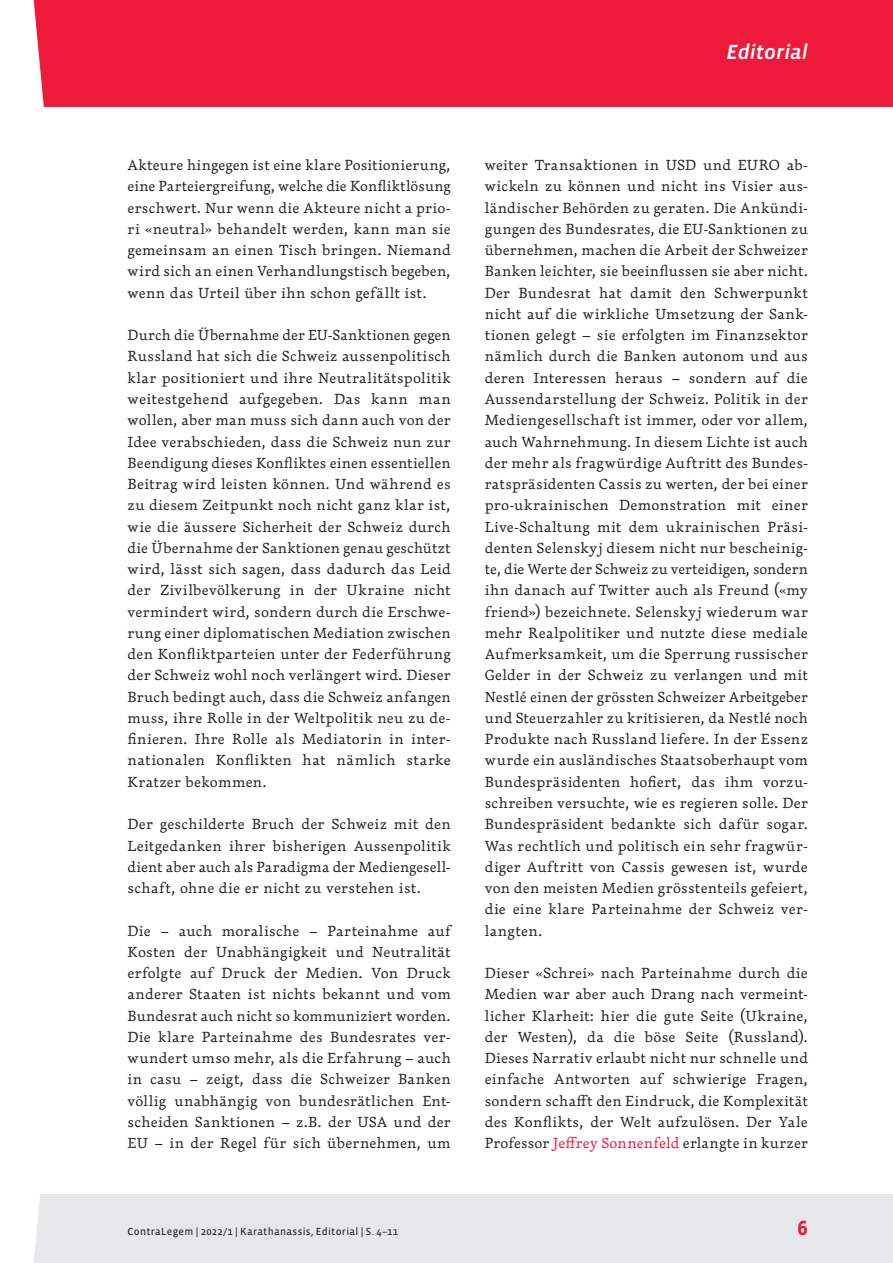
<style>
.page{position:relative;width:893px;height:1263px;background:#fff}
.page>*{position:absolute;margin:0;border:0;box-sizing:border-box;transform-origin:0 0}
.t1{font:italic 500 21px "Vista Sans OT";color:#fff}
.Fusszeile{font:700 21px "Vista Sans OT";color:#ed1a3a}
.GT{font:300 14.25px/21.3px "Dederon LOT";letter-spacing:.02em;color:#231f20;text-align:justify}
.Fusszeile-2{font:10.5px "Vista Sans OT";letter-spacing:.03em;color:#231f20}
.s1{color:#ed1a3a}
</style>
<div class="page">
<div style="left:1px;top:1195px;width:892px;height:68px;background:#e6e7e9"></div>
<div style="left:0;top:0;width:893px;height:106px;background:#ed1a3a"></div>
<svg style="left:0;top:0;width:94px;height:1263px"></svg>
<h1 class="t1" style="left:727px;top:41px;width:83px">Editorial</h1>
<p class="GT" style="left:128px;top:154px;width:325px">Akteure hingegen ist eine klare Positionierung, eine Parteiergreifung, welche die Konfliktlösung erschwert. Nur wenn die Akteure nicht a prio&shy;ri «neutral» behandelt werden, kann man sie gemeinsam an einen Tisch bringen. Niemand wird sich an einen Verhandlungstisch begeben, wenn das Urteil über ihn schon gefällt ist.</p>
<p class="GT" style="left:128px;top:324px;width:325px">Durch die Übernahme der EU-Sanktionen gegen Russland hat sich die Schweiz aussenpolitisch klar positioniert und ihre Neutralitätspolitik weitestgehend aufgegeben. Das kann man wollen, aber man muss sich dann auch von der Idee verabschieden, dass die Schweiz nun zur Beendigung dieses Konfliktes einen essentiellen Beitrag wird leisten können. Und während es zu diesem Zeitpunkt noch nicht ganz klar ist, wie die äussere Sicherheit der Schweiz durch die Übernahme der Sanktionen genau geschützt wird, lässt sich sagen, dass dadurch das Leid der Zivilbevölkerung in der Ukraine nicht vermindert wird, sondern durch die Erschwe&shy;rung einer diplomatischen Mediation zwischen den Konfliktparteien unter der Federführung der Schweiz wohl noch verlängert wird. Dieser Bruch bedingt auch, dass die Schweiz anfangen muss, ihre Rolle in der Weltpolitik neu zu de&shy;finieren. Ihre Rolle als Mediatorin in inter&shy;nationalen Konflikten hat nämlich starke Kratzer bekommen.</p>
<p class="GT" style="left:128px;top:813px;width:325px">Der geschilderte Bruch der Schweiz mit den Leitgedanken ihrer bisherigen Aussenpolitik dient aber auch als Paradigma der Mediengesell&shy;schaft, ohne die er nicht zu verstehen ist.</p>
<p class="GT" style="left:128px;top:920px;width:325px">Die – auch moralische – Parteinahme auf Kosten der Unabhängigkeit und Neutralität erfolgte auf Druck der Medien. Von Druck anderer Staaten ist nichts bekannt und vom Bundesrat auch nicht so kommuniziert worden.<br>Die klare Parteinahme des Bundesrates ver&shy;wundert umso mehr, als die Erfahrung – auch in casu – zeigt, dass die Schweizer Banken völlig unabhängig von bundesrätlichen Ent&shy;scheiden Sanktionen – z.B. der USA und der EU – in der Regel für sich übernehmen, um</p>
<p class="GT" style="left:485px;top:154px;width:325px">weiter Transaktionen in USD und EURO ab&shy;wickeln zu können und nicht ins Visier aus&shy;ländischer Behörden zu geraten. Die Ankündi&shy;gungen des Bundesrates, die EU-Sanktionen zu übernehmen, machen die Arbeit der Schweizer Banken leichter, sie beeinflussen sie aber nicht.<br>Der Bundesrat hat damit den Schwerpunkt nicht auf die wirkliche Umsetzung der Sank&shy;tionen gelegt – sie erfolgten im Finanzsektor nämlich durch die Banken autonom und aus deren Interessen heraus – sondern auf die Aussendarstellung der Schweiz. Politik in der Mediengesellschaft ist immer, oder vor allem, auch Wahrnehmung. In diesem Lichte ist auch der mehr als fragwürdige Auftritt des Bundes&shy;ratspräsidenten Cassis zu werten, der bei einer pro-ukrainischen Demonstration mit einer Live-Schaltung mit dem ukrainischen Präsi&shy;denten Selenskyj diesem nicht nur bescheinig&shy;te, die Werte der Schweiz zu verteidigen, sondern ihn danach auf Twitter auch als Freund («my friend») bezeichnete. Selenskyj wiederum war mehr Realpolitiker und nutzte diese mediale Aufmerksamkeit, um die Sperrung russischer Gelder in der Schweiz zu verlangen und mit Nestlé einen der grössten Schweizer Arbeitgeber und Steuerzahler zu kritisieren, da Nestlé noch Produkte nach Russland liefere. In der Essenz wurde ein ausländisches Staatsoberhaupt vom Bundespräsidenten hofiert, das ihm vorzu&shy;schreiben versuchte, wie es regieren solle. Der Bundespräsident bedankte sich dafür sogar.<br>Was rechtlich und politisch ein sehr fragwür&shy;diger Auftritt von Cassis gewesen ist, wurde von den meisten Medien grösstenteils gefeiert, die eine klare Parteinahme der Schweiz ver&shy;langten.</p>
<p class="GT" style="left:485px;top:962px;width:325px">Dieser «Schrei» nach Parteinahme durch die Medien war aber auch Drang nach vermeint&shy;licher Klarheit: hier die gute Seite (Ukraine, der Westen), da die böse Seite (Russland).<br>Dieses Narrativ erlaubt nicht nur schnelle und einfache Antworten auf schwierige Fragen, sondern schafft den Eindruck, die Komplexität des Konflikts, der Welt aufzulösen. Der Yale Professor <span class="s1">Jeffrey Sonnenfeld</span> erlangte in kurzer</p>
<p class="Fusszeile-2" style="left:128px;top:1226px;width:272px">ContraLegem | 2022/1 | Karathanassis, Editorial | S. 4–11</p>
<p class="Fusszeile" style="left:797px;top:1217px;width:12px">6</p>
</div>
